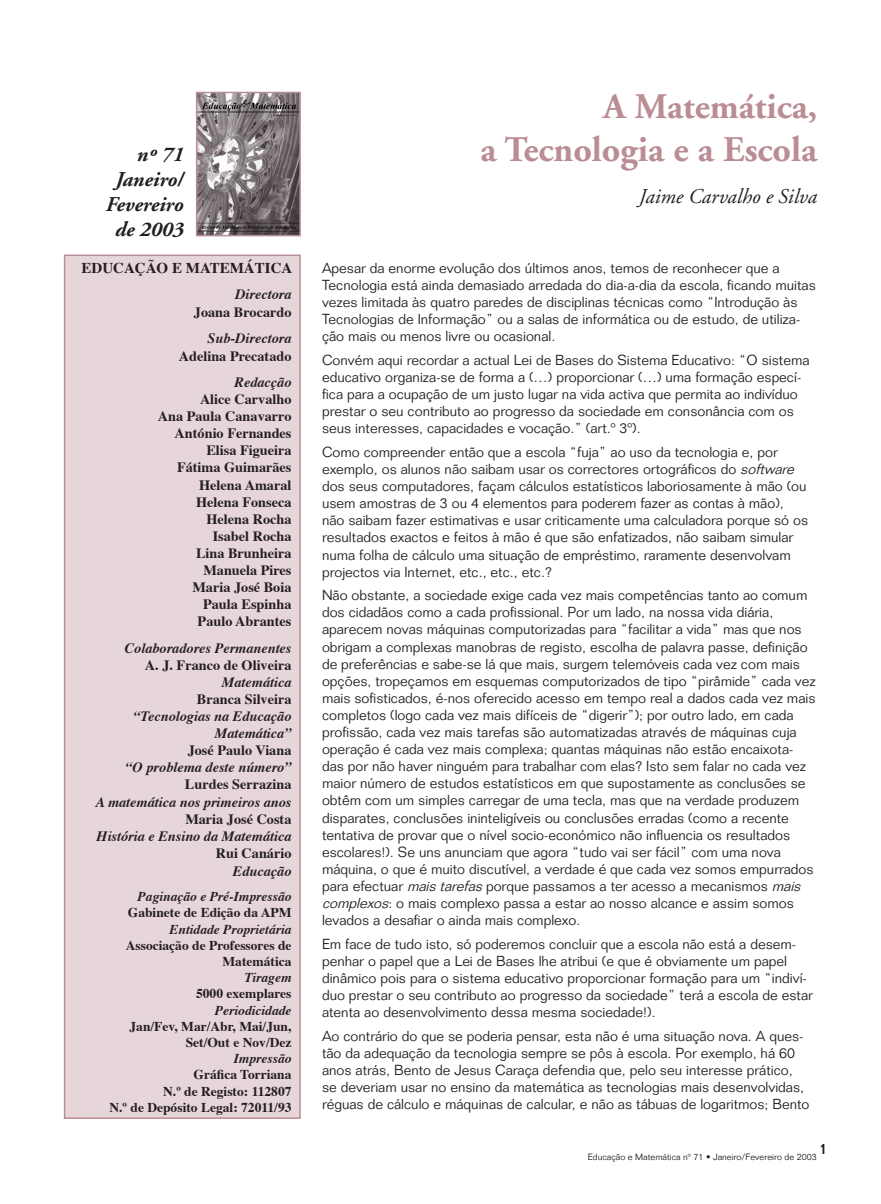
<style>
.page{position:relative;width:881px;height:1204px;background:#fff}
.page>*{position:absolute;margin:0;border:0;box-sizing:border-box;transform-origin:0 0}
.tit_art{font:700 36px "Adobe Garamond";color:#ba8d95}
.t1{font:italic 700 21px/25.2px "Adobe Garamond";color:#231f20;text-align:center}
.autor{font:italic 21px "Adobe Garamond";color:#231f20}
.t2{font:700 15px "Times";color:#231f20}
.t3{font:500 15px "Folio";color:#231f20}
.texto{font:300 14.25px/17.1px "Folio";color:#231f20}
.t4{font:700 14.25px "Times";color:#231f20}
.t5{font:italic 700 14.25px/17.1px "Times";color:#231f20;text-align:right}
.t6{font:700 13.5px/16.2px "Times";color:#231f20;text-align:right}
.t7{font:italic 700 13.5px "Times";color:#231f20}
.t8{font:300 9px "Folio";color:#231f20}
.s1{font-style:italic}
</style>
<div class="page">
<img style="left:199px;top:95px;width:99px;height:138px">
<div style="left:196px;top:92px;width:105px;height:144px;border:2px solid #ba8d95"></div>
<div style="left:65px;top:255px;width:235px;height:863px;background:#e7d6d9"></div>
<div style="left:64px;top:254px;width:236px;height:864px;border:2px solid #ba8d95"></div>
<p class="t1" style="left:137px;top:142px;width:48px">nº 71</p>
<p class="t1" style="left:106px;top:167px;width:79px">Janeiro/<br>Fevereiro</p>
<p class="t1" style="left:115px;top:218px;width:70px">de 2003</p>
<p class="t2" style="left:82px;top:257px;width:212px">EDUCAÇÃO E MATEMÁTICA</p>
<p class="t5" style="left:235px;top:286px;width:58px">Directora</p>
<p class="t4" style="left:194px;top:302px;width:99px">Joana Brocardo</p>
<p class="t5" style="left:207px;top:330px;width:85px">Sub-Directora</p>
<p class="t4" style="left:179px;top:346px;width:114px">Adelina Precatado</p>
<p class="t5" style="left:234px;top:374px;width:58px">Redacção</p>
<p class="t4" style="left:200px;top:389px;width:93px">Alice Carvalho</p>
<p class="t4" style="left:158px;top:407px;width:135px">Ana Paula Canavarro</p>
<p class="t4" style="left:174px;top:424px;width:118px">António Fernandes</p>
<p class="t4" style="left:206px;top:441px;width:87px">Elisa Figueira</p>
<p class="t4" style="left:177px;top:458px;width:116px">Fátima Guimarães</p>
<p class="t4" style="left:199px;top:475px;width:94px">Helena Amaral</p>
<p class="t4" style="left:196px;top:492px;width:97px">Helena Fonseca</p>
<p class="t4" style="left:206px;top:509px;width:87px">Helena Rocha</p>
<p class="t4" style="left:212px;top:526px;width:80px">Isabel Rocha</p>
<p class="t4" style="left:196px;top:543px;width:97px">Lina Brunheira</p>
<p class="t4" style="left:203px;top:560px;width:90px">Manuela Pires</p>
<p class="t4" style="left:192px;top:578px;width:100px">Maria José Boia</p>
<p class="t4" style="left:203px;top:595px;width:90px">Paula Espinha</p>
<p class="t4" style="left:197px;top:612px;width:95px">Paulo Abrantes</p>
<p class="t5" style="left:125px;top:640px;width:168px">Colaboradores Permanentes</p>
<p class="t4" style="left:145px;top:655px;width:148px">A. J. Franco de Oliveira</p>
<p class="t5" style="left:222px;top:674px;width:71px">Matemática</p>
<p class="t4" style="left:197px;top:689px;width:96px">Branca Silveira</p>
<p class="t5" style="left:133px;top:708px;width:159px">“Tecnologias na Educação<br>Matemática”</p>
<p class="t4" style="left:188px;top:740px;width:105px">José Paulo Viana</p>
<p class="t5" style="left:125px;top:759px;width:167px">“O problema deste número”</p>
<p class="t4" style="left:185px;top:775px;width:108px">Lurdes Serrazina</p>
<p class="t5" style="left:96px;top:793px;width:197px">A matemática nos primeiros anos</p>
<p class="t4" style="left:185px;top:809px;width:108px">Maria José Costa</p>
<p class="t5" style="left:96px;top:828px;width:196px">História e Ensino da Matemática</p>
<p class="t4" style="left:216px;top:843px;width:77px">Rui Canário</p>
<p class="t5" style="left:233px;top:863px;width:60px">Educação</p>
<p class="t7" style="left:138px;top:887px;width:155px">Paginação e Pré-Impressão</p>
<p class="t6" style="left:128px;top:905px;width:165px">Gabinete de Edição da APM</p>
<p class="t7" style="left:169px;top:920px;width:123px">Entidade Proprietária</p>
<p class="t6" style="left:126px;top:937px;width:167px">Associação de Professores de<br>Matemática</p>
<p class="t7" style="left:245px;top:968px;width:48px">Tiragem</p>
<p class="t6" style="left:196px;top:986px;width:97px">5000 exemplares</p>
<p class="t7" style="left:215px;top:1001px;width:78px">Periodicidade</p>
<p class="t6" style="left:129px;top:1018px;width:163px">Jan/Fev, Mar/Abr, Mai/Jun,</p>
<p class="t6" style="left:186px;top:1034px;width:107px">Set/Out e Nov/Dez</p>
<p class="t7" style="left:234px;top:1049px;width:59px">Impressão</p>
<p class="t6" style="left:193px;top:1067px;width:99px">Gráfica Torriana</p>
<p class="t6" style="left:163px;top:1083px;width:130px">N.º de Registo: 112807</p>
<p class="t6" style="left:109px;top:1099px;width:183px">N.º de Depósito Legal: 72011/93</p>
<p class="tit_art" style="left:602px;top:87px;width:215px">A Matemática,</p>
<p class="tit_art" style="left:480px;top:130px;width:338px">a Tecnologia e a Escola</p>
<p class="autor" style="left:638px;top:185px;width:180px">Jaime Carvalho e Silva</p>
<p class="texto" style="left:322px;top:259px;width:495px">Apesar da enorme evolução dos últimos anos, temos de reconhecer que a Tecnologia está ainda demasiado arredada do dia-a-dia da escola, ficando muitas vezes limitada às quatro paredes de disciplinas técnicas como “Introdução às Tecnologias de Informação” ou a salas de informática ou de estudo, de utiliza&shy;ção mais ou menos livre ou ocasional.</p>
<p class="texto" style="left:322px;top:351px;width:488px">Convém aqui recordar a actual Lei de Bases do Sistema Educativo: “O sistema educativo organiza-se de forma a (…) proporcionar (…) uma formação especí&shy;fica para a ocupação de um justo lugar na vida activa que permita ao indivíduo prestar o seu contributo ao progresso da sociedade em consonância com os seus interesses, capacidades e vocação.” (art.º 3º).</p>
<p class="texto" style="left:322px;top:443px;width:487px">Como compreender então que a escola “fuja” ao uso da tecnologia e, por exemplo, os alunos não saibam usar os correctores ortográficos do <span class="s1">software </span>dos seus computadores, façam cálculos estatísticos laboriosamente à mão (ou usem amostras de 3 ou 4 elementos para poderem fazer as contas à mão), não saibam fazer estimativas e usar criticamente uma calculadora porque só os resultados exactos e feitos à mão é que são enfatizados, não saibam simular numa folha de cálculo uma situação de empréstimo, raramente desenvolvam projectos via Internet, etc., etc., etc.?</p>
<p class="texto" style="left:322px;top:586px;width:495px">Não obstante, a sociedade exige cada vez mais competências tanto ao comum dos cidadãos como a cada profissional. Por um lado, na nossa vida diária, aparecem novas máquinas computorizadas para “facilitar a vida” mas que nos obrigam a complexas manobras de registo, escolha de palavra passe, definição de preferências e sabe-se lá que mais, surgem telemóveis cada vez com mais opções, tropeçamos em esquemas computorizados de tipo “pirâmide” cada vez mais sofisticados, é-nos oferecido acesso em tempo real a dados cada vez mais completos (logo cada vez mais difíceis de “digerir”); por outro lado, em cada profissão, cada vez mais tarefas são automatizadas através de máquinas cuja operação é cada vez mais complexa; quantas máquinas não estão encaixota&shy;das por não haver ninguém para trabalhar com elas? Isto sem falar no cada vez maior número de estudos estatísticos em que supostamente as conclusões se obtêm com um simples carregar de uma tecla, mas que na verdade produzem disparates, conclusões ininteligíveis ou conclusões erradas (como a recente tentativa de provar que o nível socio-económico não influencia os resultados escolares!). Se uns anunciam que agora “tudo vai ser fácil” com uma nova máquina, o que é muito discutível, a verdade é que cada vez somos empurrados para efectuar <span class="s1">maistarefas</span>porque passamos a ter acesso a mecanismos <span class="s1">mais complexos</span>: o mais complexo passa a estar ao nosso alcance e assim somos levados a desafiar o ainda mais complexo.</p>
<p class="texto" style="left:322px;top:935px;width:492px">Em face de tudo isto, só poderemos concluir que a escola não está a desem&shy;penhar o papel que a Lei de Bases lhe atribui (e que é obviamente um papel dinâmico pois para o sistema educativo proporcionar formação para um “indiví&shy;duo prestar o seu contributo ao progresso da sociedade” terá a escola de estar atenta ao desenvolvimento dessa mesma sociedade!).</p>
<p class="texto" style="left:322px;top:1027px;width:489px">Ao contrário do que se poderia pensar, esta não é uma situação nova. A ques&shy;tão da adequação da tecnologia sempre se pôs à escola. Por exemplo, há 60 anos atrás, Bento de Jesus Caraça defendia que, pelo seu interesse prático, se deveriam usar no ensino da matemática as tecnologias mais desenvolvidas, réguas de cálculo e máquinas de calcular, e não as tábuas de logaritmos; Bento</p>
<p class="t3" style="left:819px;top:1139px;width:10px">1</p>
<p class="t8" style="left:587px;top:1151px;width:230px">Educação e Matemática nº 71 • Janeiro/Fevereiro de 2003</p>
</div>
